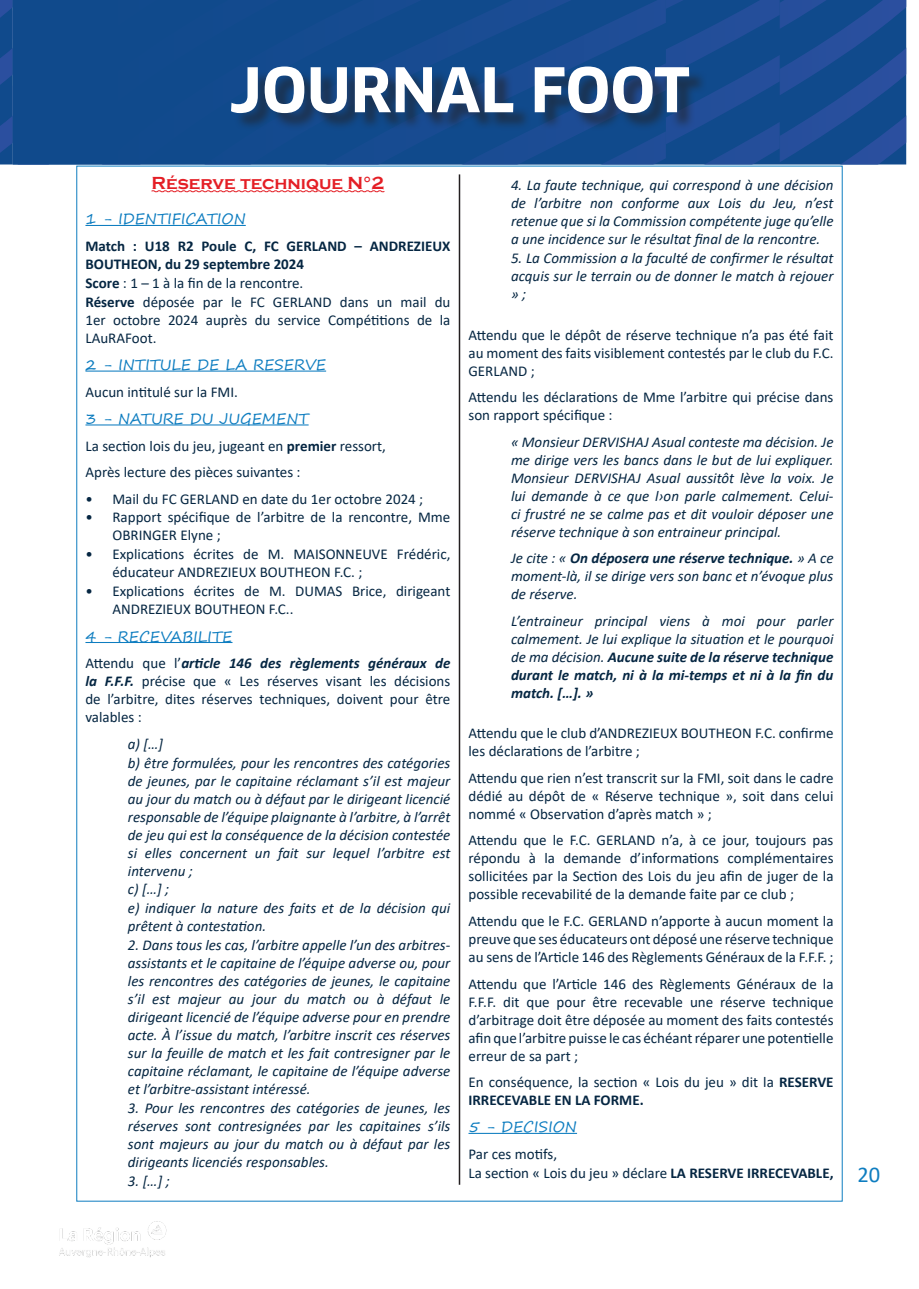
<style>
.page{position:relative;width:919px;height:1289px;background:#fff}
.page>*{position:absolute;margin:0;border:0;box-sizing:border-box;transform-origin:0 0}
.t1{font:700 60px "Clan OT";color:#fff}
.t2{font:700 18px "Copperplate Gothic";color:#e41e25}
.t3{font:15px/18px "Calibri";color:#052642}
.t4{font:italic 15px/18px "Calibri";color:#052642;text-align:justify}
.t5{font:15px "Segoe Print";color:#0e7dc0}
.s1{font-weight:700}
.s2{font-weight:700;font-style:italic}
.s3{font-size:22.5px;color:#0e7dc0}
</style>
<div class="page">
<svg style="left:13px;top:0;width:893px;height:164px;background:#144a8e"></svg>
<img style="left:59px;top:1221px;width:108px;height:37px">
<div style="left:234px;top:69px;width:473px;height:62px;background:#231f20;opacity:.56"></div>
<svg style="left:151px;top:190px;width:234px;height:2px"></svg>
<hr style="left:85px;top:225px;width:161px;height:1px;background:#0e7dc0">
<hr style="left:85px;top:370px;width:241px;height:1px;background:#0e7dc0">
<hr style="left:85px;top:424px;width:223px;height:1px;background:#0e7dc0">
<hr style="left:85px;top:642px;width:147px;height:1px;background:#0e7dc0">
<hr style="left:468px;top:1132px;width:109px;height:1px;background:#0e7dc0">
<hr style="left:458px;top:174px;width:2px;height:1010px;background:#231f20">
<h1 class="t1" style="left:229px;top:55px;width:462px">JOURNAL FOOT</h1>
<p class="t2" style="left:151px;top:173px;width:234px">Réserve technique N°2</p>
<p class="t5" style="left:85px;top:206px;width:62px">1 - IDENT</p>
<p class="t5" style="left:167px;top:206px;width:31px">IFICAT</p>
<p class="t5" style="left:217px;top:206px;width:29px">ION</p>
<p class="t3" style="left:85px;top:236px;width:366px"><span class="s1">Match : U18 R2 Poule C, FC GERLAND – ANDREZIEUX BOUTHEON, du 29 septembre 2024<br>Score</span> : 1 – 1 à la fin de la rencontre.<br><span class="s1">Réserve</span> déposée par le FC GERLAND dans un mail du 1er octobre 2024 auprès du service Compétitions de la LAuRAFoot.</p>
<p class="t5" style="left:85px;top:351px;width:179px">2 - INTITULE DE LA RESERVE</p>
<p class="t3" style="left:85px;top:382px;width:154px">Aucun intitulé sur la FMI.</p>
<p class="t5" style="left:85px;top:405px;width:45px">3 - NAT</p>
<p class="t5" style="left:151px;top:405px;width:137px">URE DU JUGEMENT</p>
<p class="t3" style="left:85px;top:432px;width:302px;line-height:26.5px">La section lois du jeu, jugeant en <span class="s1">premier</span> ressort,<br>Après lecture des pièces suivantes :</p>
<p class="t3" style="left:85px;top:489px;width:339px">• Mail du FC GERLAND en date du 1er octobre 2024 ;</p>
<p class="t3" style="left:112px;top:508px;width:339px;text-indent:-27px">• Rapport spécifique de l’arbitre de la rencontre, Mme<br>OBRINGER Elyne ;</p>
<p class="t3" style="left:112px;top:545px;width:339px;text-indent:-27px">• Explications écrites de M. MAISONNEUVE Frédéric, éducateur ANDREZIEUX BOUTHEON F.C. ;</p>
<p class="t3" style="left:112px;top:582px;width:339px;text-indent:-27px">• Explications écrites de M. DUMAS Brice, dirigeant<br>ANDREZIEUX BOUTHEON F.C..</p>
<p class="t5" style="left:85px;top:623px;width:45px">4 - RECEVA</p>
<p class="t5" style="left:182px;top:623px;width:41px">BILITE</p>
<p class="t3" style="left:85px;top:653px;width:366px;text-align:justify">Attendu que l’<span class="s2">article 146 des règlements généraux de la F.F.F.</span> précise que « Les réserves visant les décisions de l’arbitre, dites réserves techniques, doivent pour être valables :</p>
<p class="t4" style="left:128px;top:733px;width:324px;text-align:left">a) […]<br>b) être formulées, pour les rencontres des catégories de jeunes, par le capitaine réclamant s’il est majeur au jour du match ou à défaut par le dirigeant licencié responsable de l’équipe plaignante à l’arbitre, à l’arrêt de jeu qui est la conséquence de la décision contestée si elles concernent un fait sur lequel l’arbitre est intervenu ;<br>c) […] ;<br>e) indiquer la nature des faits et de la décision qui prêtent à contestation.</p>
<p class="t4" style="left:128px;top:935px;width:324px">2. Dans tous les cas, l’arbitre appelle l’un des arbitres&shy;assistants et le capitaine de l’équipe adverse ou, pour les rencontres des catégories de jeunes, le capitaine s’il est majeur au jour du match ou à défaut le dirigeant licencié de l’équipe adverse pour en prendre acte. À l’issue du match, l’arbitre inscrit ces réserves sur la feuille de match et les fait contresigner par le capitaine réclamant, le capitaine de l’équipe adverse et l’arbitre-assistant intéressé.</p>
<p class="t4" style="left:128px;top:1098px;width:324px">3. Pour les rencontres des catégories de jeunes, les réserves sont contresignées par les capitaines s’ils sont majeurs au jour du match ou à défaut par les dirigeants licenciés responsables.</p>
<p class="t4" style="left:128px;top:1171px;width:43px">3. […] ;</p>
<p class="t4" style="left:511px;top:176px;width:324px">4. La faute technique, qui correspond à une décision de l’arbitre non conforme aux Lois du Jeu, n’est retenue que si la Commission compétente juge qu’elle a une incidence sur le résultat final de la rencontre.</p>
<p class="t4" style="left:511px;top:248px;width:324px">5. La Commission a la faculté de confirmer le résultat acquis sur le terrain ou de donner le match à rejouer »;</p>
<p class="t3" style="left:468px;top:325px;width:366px;text-align:justify">Attendu que le dépôt de réserve technique n’a pas été fait au moment des faits visiblement contestés par le club du F.C.<br>GERLAND ;</p>
<p class="t3" style="left:468px;top:388px;width:366px">Attendu les déclarations de Mme l’arbitre qui précise dans son rapport spécifique :</p>
<p class="t4" style="left:511px;top:432px;width:324px">« Monsieur DERVISHAJ Asual conteste ma décision. Je me dirige vers les bancs dans le but de lui expliquer.<br>Monsieur DERVISHAJ Asual aussitôt lève la voix. Je lui demande à ce que l›on parle calmement. Celui&shy;ci frustré ne se calme pas et dit vouloir déposer une réserve technique à son entraineur principal.</p>
<p class="t4" style="left:511px;top:548px;width:324px">Je cite : « <span class="s1">On déposera une réserve technique.</span> » A ce moment-là, il se dirige vers son banc et n’évoque plus de réserve.</p>
<p class="t4" style="left:511px;top:611px;width:324px">L’entraineur principal viens à moi pour parler calmement. Je lui explique la situation et le pourquoi de ma décision. <span class="s1">Aucune suite de la réserve technique durant le match, ni à la mi-temps et ni à la fin du match. […]. »</span></p>
<p class="t3" style="left:468px;top:724px;width:366px">Attendu que le club d’ANDREZIEUX BOUTHEON F.C. confirme les déclarations de l’arbitre ;</p>
<p class="t3" style="left:468px;top:768px;width:366px;text-align:justify">Attendu que rien n’est transcrit sur la FMI, soit dans le cadre dédié au dépôt de « Réserve technique », soit dans celui nommé « Observation d’après match » ;</p>
<p class="t3" style="left:468px;top:831px;width:366px;text-align:justify">Attendu que le F.C. GERLAND n’a, à ce jour, toujours pas répondu à la demande d’informations complémentaires sollicitées par la Section des Lois du jeu afin de juger de la possible recevabilité de la demande faite par ce club ;</p>
<p class="t3" style="left:468px;top:911px;width:366px;text-align:justify">Attendu que le F.C. GERLAND n’apporte à aucun moment la preuve que ses éducateurs ont déposé une réserve technique au sens de l’Article 146 des Règlements Généraux de la F.F.F. ;</p>
<p class="t3" style="left:468px;top:974px;width:366px;text-align:justify">Attendu que l’Article 146 des Règlements Généraux de la F.F.F. dit que pour être recevable une réserve technique d’arbitrage doit être déposée au moment des faits contestés afin que l’arbitre puisse le cas échéantréparer une potentielle erreur de sa part ;</p>
<p class="t3" style="left:468px;top:1072px;width:366px">En conséquence, la section « Lois du jeu » dit la <span class="s1">RESERVE<br>IRRECEVABLE EN LA FORME.</span></p>
<p class="t5" style="left:468px;top:1113px;width:108px">5 - DECISION</p>
<p class="t3" style="left:468px;top:1144px;width:413px;line-height:18.9px">Par ces motifs,<br>La section « Lois du jeu » déclare <span class="s1">LA RESERVE IRRECEVABLE,</span> <span class="s3">20</span></p>
</div>
